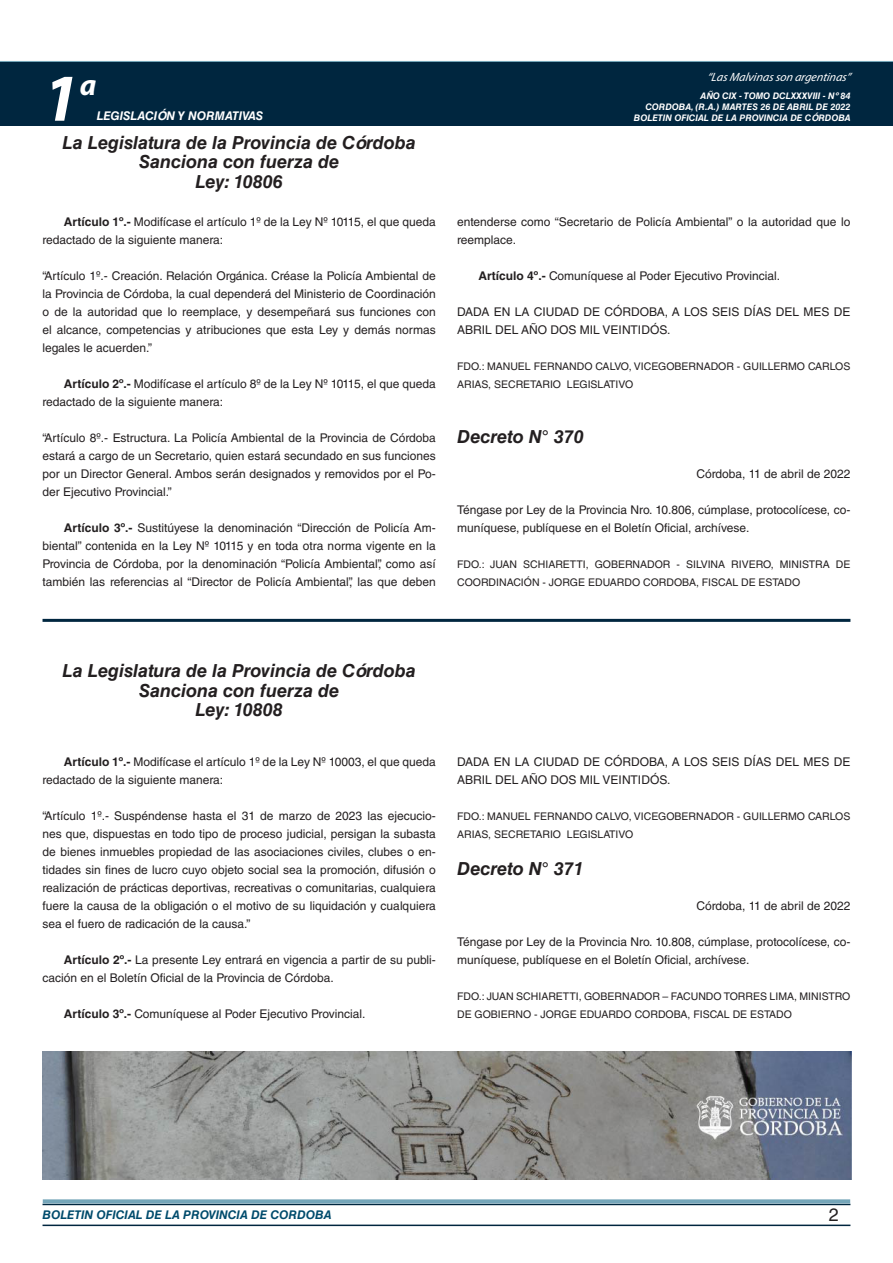
<style>
.page{position:relative;width:893px;height:1263px;background:#fff}
.page>*{position:absolute;margin:0;border:0;box-sizing:border-box;transform-origin:0 0}
.t1{font:italic 700 67.5px "Myriad Pro";color:#fff}
.t2{font:italic 700 30px "Myriad Pro";color:#fff}
.NOMBRE_DE_MINISTERIO{font:italic 700 18px "Helvetica LT Std";color:#231f20}
.t3{font:18px "Helvetica LT Std";color:#231f20}
.TEXTO_BASE{font:12px/18px "Helvetica LT Std";color:#231f20}
.FECHA{font:12px "Helvetica LT Std";color:#231f20}
.t4{font:italic 700 12px "Helvetica LT Std";color:#004b6c}
.t5{font:italic 12px "Myriad Pro";color:#fff}
.t6{font:italic 700 12px "Helvetica LT Std";color:#fff}
.FIRMA{font:10.5px/18px "Helvetica LT Std";color:#231f20}
.t7{font:italic 700 9px/10.8px "Helvetica LT Std";color:#fff;text-align:right}
.s1{font-weight:700}
</style>
<div class="page">
<div style="left:0;top:61px;width:893px;height:6px;background:#73a5b8"></div>
<div style="left:0;top:62px;width:893px;height:64px;background:#00263f"></div>
<hr style="left:43px;top:1224px;width:807px;height:2px;background:#00263f">
<div style="left:42px;top:1198px;width:809px;height:8px;background:#fff;opacity:.75"></div>
<hr style="left:43px;top:619px;width:807px;height:3px;background:#00263f">
<img style="left:43px;top:1051px;width:808px;height:129px">
<h1 class="t1" style="left:43px;top:54px;width:38px">1</h1>
<h2 class="t2" style="left:80px;top:66px;width:18px">a</h2>
<p class="t6" style="left:97px;top:109px;width:168px">LEGISLACIÓN Y NORMATIVAS</p>
<p class="NOMBRE_DE_MINISTERIO" style="left:63px;top:131px;width:355px">La Legislatura de la Provincia de Córdoba</p>
<p class="NOMBRE_DE_MINISTERIO" style="left:139px;top:151px;width:202px">Sanciona con fuerza de</p>
<p class="NOMBRE_DE_MINISTERIO" style="left:196px;top:170px;width:89px">Ley: 10806</p>
<p class="TEXTO_BASE" style="left:43px;top:213px;width:395px;text-indent:21px"><span class="s1">Artículo 1º.-</span> Modifícase el artículo 1º de la Ley Nº 10115, el que queda redactado de la siguiente manera:</p>
<p class="TEXTO_BASE" style="left:43px;top:267px;width:395px;text-align:justify">“Artículo 1º.- Creación. Relación Orgánica. Créase la Policía Ambiental de la Provincia de Córdoba, la cual dependerá del Ministerio de Coordinación o de la autoridad que lo reemplace, y desempeñará sus funciones con el alcance, competencias y atribuciones que esta Ley y demás normas legales le acuerden.”</p>
<p class="TEXTO_BASE" style="left:43px;top:375px;width:395px;text-indent:21px"><span class="s1">Artículo 2º.-</span> Modifícase el artículo 8º de la Ley Nº 10115, el que queda redactado de la siguiente manera:</p>
<p class="TEXTO_BASE" style="left:43px;top:429px;width:395px;text-align:justify">“Artículo 8º.- Estructura. La Policía Ambiental de la Provincia de Córdoba estará a cargo de un Secretario, quien estará secundado en sus funciones por un Director General. Ambos serán designados y removidos por el Po&shy;der Ejecutivo Provincial.”</p>
<p class="TEXTO_BASE" style="left:43px;top:519px;width:395px;text-align:justify;text-indent:21px"><span class="s1">Artículo 3º.-</span> Sustitúyese la denominación “Dirección de Policía Am&shy;biental” contenida en la Ley Nº 10115 y en toda otra norma vigente en la Provincia de Córdoba, por la denominación “Policía Ambiental”, como así también las referencias al “Director de Policía Ambiental”, las que deben</p>
<p class="t5" style="left:707px;top:70px;width:145px">“LasMalvinasson argentinas”</p>
<p class="t7" style="left:634px;top:91px;width:218px">AÑO CIX - TOMO DCLXXXVIII - Nº 84<br>CORDOBA, (R.A.) MARTES 26 DE ABRIL DE 2022<br>BOLETIN OFICIAL DE LA PROVINCIA DE CÓRDOBA</p>
<p class="TEXTO_BASE" style="left:457px;top:213px;width:395px">entenderse como “Secretario de Policía Ambiental” o la autoridad que lo reemplace.</p>
<p class="TEXTO_BASE" style="left:478px;top:267px;width:303px"><span class="s1">Artículo 4º.-</span> Comuníquese al Poder Ejecutivo Provincial.</p>
<p class="TEXTO_BASE" style="left:457px;top:303px;width:395px">DADA EN LA CIUDAD DE CÓRDOBA, A LOS SEIS DÍAS DEL MES DE<br>ABRIL DEL AÑO DOS MIL VEINTIDÓS.</p>
<p class="FIRMA" style="left:457px;top:357px;width:395px">FDO.: MANUEL FERNANDO CALVO, VICEGOBERNADOR - GUILLERMO CARLOS<br>ARIAS, SECRETARIO LEGISLATIVO</p>
<p class="NOMBRE_DE_MINISTERIO" style="left:457px;top:426px;width:128px">Decreto N° 370</p>
<p class="FECHA" style="left:697px;top:467px;width:155px">Córdoba, 11 de abril de 2022</p>
<p class="TEXTO_BASE" style="left:457px;top:501px;width:395px">Téngase por Ley de la Provincia Nro. 10.806, cúmplase, protocolícese, co&shy;muníquese, publíquese en el Boletín Oficial, archívese.</p>
<p class="FIRMA" style="left:457px;top:555px;width:395px">FDO.: JUAN SCHIARETTI, GOBERNADOR - SILVINA RIVERO, MINISTRA DE<br>COORDINACIÓN - JORGE EDUARDO CORDOBA, FISCAL DE ESTADO</p>
<p class="NOMBRE_DE_MINISTERIO" style="left:63px;top:660px;width:355px">La Legislatura de la Provincia de Córdoba</p>
<p class="NOMBRE_DE_MINISTERIO" style="left:139px;top:679px;width:202px">Sanciona con fuerza de</p>
<p class="NOMBRE_DE_MINISTERIO" style="left:196px;top:699px;width:89px">Ley: 10808</p>
<p class="TEXTO_BASE" style="left:43px;top:753px;width:395px;text-indent:21px"><span class="s1">Artículo 1º.-</span> Modifícase el artículo 1º de la Ley Nº 10003, el que queda redactado de la siguiente manera:</p>
<p class="TEXTO_BASE" style="left:43px;top:807px;width:395px;text-align:justify">“Artículo 1º.- Suspéndense hasta el 31 de marzo de 2023 las ejecucio&shy;nes que, dispuestas en todo tipo de proceso judicial, persigan la subasta de bienes inmuebles propiedad de las asociaciones civiles, clubes o en&shy;tidades sin fines de lucro cuyo objeto social sea la promoción, difusión o realización de prácticas deportivas, recreativas o comunitarias, cualquiera fuere la causa de la obligación o el motivo de su liquidación y cualquiera sea el fuero de radicación de la causa.”</p>
<p class="TEXTO_BASE" style="left:43px;top:951px;width:395px;text-indent:21px"><span class="s1">Artículo 2º.-</span> La presente Ley entrará en vigencia a partir de su publi&shy;cación en el Boletín Oficial de la Provincia de Córdoba.</p>
<p class="TEXTO_BASE" style="left:64px;top:1005px;width:303px"><span class="s1">Artículo 3º.-</span> Comuníquese al Poder Ejecutivo Provincial.</p>
<p class="TEXTO_BASE" style="left:457px;top:753px;width:395px">DADA EN LA CIUDAD DE CÓRDOBA, A LOS SEIS DÍAS DEL MES DE<br>ABRIL DEL AÑO DOS MIL VEINTIDÓS.</p>
<p class="FIRMA" style="left:457px;top:807px;width:395px">FDO.: MANUEL FERNANDO CALVO, VICEGOBERNADOR - GUILLERMO CARLOS<br>ARIAS, SECRETARIO LEGISLATIVO</p>
<p class="NOMBRE_DE_MINISTERIO" style="left:457px;top:858px;width:128px">Decreto N° 371</p>
<p class="FECHA" style="left:697px;top:899px;width:155px">Córdoba, 11 de abril de 2022</p>
<p class="TEXTO_BASE" style="left:457px;top:933px;width:395px">Téngase por Ley de la Provincia Nro. 10.808, cúmplase, protocolícese, co&shy;muníquese, publíquese en el Boletín Oficial, archívese.</p>
<p class="FIRMA" style="left:457px;top:987px;width:395px">FDO.: JUAN SCHIARETTI, GOBERNADOR – FACUNDO TORRES LIMA, MINISTRO<br>DE GOBIERNO - JORGE EDUARDO CORDOBA, FISCAL DE ESTADO</p>
<p class="t4" style="left:43px;top:1208px;width:290px">BOLETIN OFICIAL DE LA PROVINCIA DE CORDOBA</p>
<p class="t3" style="left:829px;top:1204px;width:12px">2</p>
</div>
